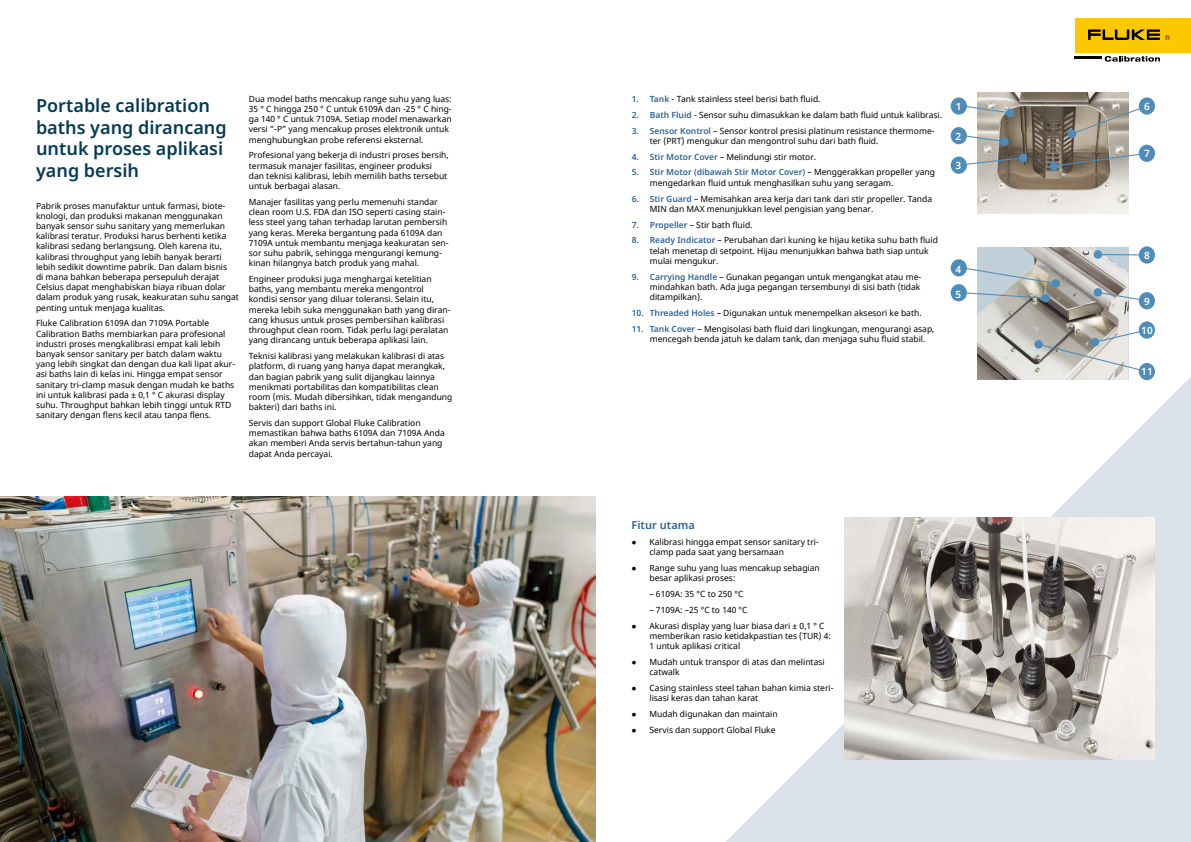
<style>
.page{position:relative;width:1191px;height:842px;background:#fff}
.page>*{position:absolute;margin:0;border:0;box-sizing:border-box;transform-origin:0 0}
.t1{font:600 18px/21.6px "Noto Sans";color:#053a57}
.t2{font:600 11px "Noto Sans";color:#2b649b}
.t3{font:600 10px "Noto Sans";color:#fff}
.t4{font:8.5px/10.2px "Noto Sans";color:#000}
.s1{font-weight:600;color:#2b649b}
</style>
<div class="page">
<svg style="left:726px;top:377px;width:465px;height:465px"></svg>
<img style="left:0;top:496px;width:595px;height:346px">
<img style="left:844px;top:517px;width:311px;height:242px">
<img style="left:977px;top:247px;width:151px;height:133px">
<img style="left:977px;top:93px;width:151px;height:121px">
<svg style="left:963px;top:104px;width:48px;height:10px"></svg>
<div style="left:1005px;top:108px;width:9px;height:9px;background:#4f8db8;border-radius:50%"></div>
<svg style="left:957px;top:266px;width:100px;height:19px;background:#c4cccf"></svg>
<div style="left:1051px;top:279px;width:9px;height:9px;background:#4f8db8;border-radius:50%"></div>
<svg style="left:1070px;top:105px;width:69px;height:30px;background:#b0a99e"></svg>
<div style="left:1067px;top:129px;width:9px;height:9px;background:#4f8db8;border-radius:50%"></div>
<svg style="left:1102px;top:253px;width:36px;height:3px"></svg>
<svg style="left:1093px;top:250px;width:9px;height:9px"></svg>
<svg style="left:1096px;top:291px;width:42px;height:11px"></svg>
<div style="left:1093px;top:288px;width:9px;height:9px;background:#4f8db8;border-radius:50%"></div>
<svg style="left:1052px;top:152px;width:92px;height:15px"></svg>
<div style="left:1049px;top:162px;width:9px;height:8px;background:#4f8db8;border-radius:50%"></div>
<svg style="left:1037px;top:329px;width:107px;height:44px;background:#c9c9c5"></svg>
<div style="left:1034px;top:340px;width:9px;height:9px;background:#4f8db8;border-radius:50%"></div>
<svg style="left:963px;top:134px;width:42px;height:9px"></svg>
<div style="left:1000px;top:137px;width:9px;height:9px;background:#4f8db8;border-radius:50%"></div>
<svg style="left:965px;top:292px;width:81px;height:7px"></svg>
<div style="left:1041px;top:294px;width:9px;height:8px;background:#4f8db8;border-radius:50%"></div>
<svg style="left:961px;top:157px;width:63px;height:9px"></svg>
<div style="left:1018px;top:153px;width:9px;height:9px;background:#4f8db8;border-radius:50%"></div>
<div style="left:950px;top:97px;width:17px;height:18px;background:#4f8db8;border-radius:50%"></div>
<div style="left:950px;top:259px;width:17px;height:17px;background:#4f8db8;border-radius:50%"></div>
<div style="left:950px;top:127px;width:17px;height:17px;background:#4f8db8;border-radius:50%"></div>
<div style="left:950px;top:284px;width:17px;height:17px;background:#4f8db8;border-radius:50%"></div>
<div style="left:950px;top:157px;width:17px;height:17px;background:#4f8db8;border-radius:50%"></div>
<div style="left:1138px;top:97px;width:17px;height:18px;background:#4f8db8;border-radius:50%"></div>
<div style="left:1138px;top:246px;width:17px;height:18px;background:#4f8db8;border-radius:50%"></div>
<div style="left:1138px;top:292px;width:17px;height:17px;background:#4f8db8;border-radius:50%"></div>
<div style="left:1138px;top:145px;width:17px;height:17px;background:#4f8db8;border-radius:50%"></div>
<div style="left:1138px;top:321px;width:17px;height:18px;background:#4f8db8;border-radius:50%"></div>
<div style="left:1138px;top:363px;width:17px;height:17px;background:#4f8db8;border-radius:50%"></div>
<div style="left:1074px;top:18px;width:117px;height:35px;background:#fcc800"></div>
<svg style="left:1088px;top:29px;width:81px;height:11px"></svg>
<hr style="left:1074px;top:56px;width:28px;height:3px;background:#000">
<svg style="left:1104px;top:56px;width:56px;height:6px"></svg>
<h1 class="t1" style="left:36px;top:95px;width:192px">Portable calibration baths yang dirancang untuk proses aplikasi yang bersih</h1>
<p class="t4" style="left:36px;top:201px;width:204px">Pabrik proses manufaktur untuk farmasi, biote&shy;knologi, dan produksi makanan menggunakan banyak sensor suhu sanitary yang memerlukan kalibrasi teratur. Produksi harus berhenti ketika kalibrasi sedang berlangsung. Oleh karena itu, kalibrasi throughput yang lebih banyak berarti lebih sedikit downtime pabrik. Dan dalam bisnis<br>di mana bahkan beberapa persepuluh derajat Celsius dapat menghabiskan biaya ribuan dolar dalam produk yang rusak, keakuratan suhu sangat penting untuk menjaga kualitas.</p>
<p class="t4" style="left:36px;top:318px;width:201px">Fluke Calibration 6109A dan 7109A Portable Calibration Baths membiarkan para profesional industri proses mengkalibrasi empat kali lebih banyak sensor sanitary per batch dalam waktu yang lebih singkat dan dengan dua kali lipat akur&shy;asi baths lain di kelas ini. Hingga empat sensor sanitary tri-clamp masuk dengan mudah ke baths ini untuk kalibrasi pada ± 0,1 ° C akurasi display suhu. Throughput bahkan lebih tinggi untuk RTD sanitary dengan flens kecil atau tanpa flens.</p>
<p class="t4" style="left:249px;top:94px;width:204px">Dua model baths mencakup range suhu yang luas:<br>35 ° C hingga 250 ° C untuk 6109A dan -25 ° C hing&shy;ga 140 ° C untuk 7109A. Setiap model menawarkan versi “-P” yang mencakup proses elektronik untuk menghubungkan probe referensi eksternal.</p>
<p class="t4" style="left:249px;top:151px;width:201px">Profesional yang bekerja di industri proses bersih, termasuk manajer fasilitas, engineer produksi dan teknisi kalibrasi, lebih memilih baths tersebut untuk berbagai alasan.</p>
<p class="t4" style="left:249px;top:197px;width:201px">Manajer fasilitas yang perlu memenuhi standar clean room U.S. FDA dan ISO seperti casing stain&shy;less steel yang tahan terhadap larutan pembersih yang keras. Mereka bergantung pada 6109A dan 7109A untuk membantu menjaga keakuratan sen&shy;sor suhu pabrik, sehingga mengurangi kemung&shy;kinan hilangnya batch produk yang mahal.</p>
<p class="t4" style="left:249px;top:274px;width:203px">Engineer produksi juga menghargai ketelitian baths, yang membantu mereka mengontrol kondisi sensor yang diluar toleransi. Selain itu, mereka lebih suka menggunakan bath yang diran&shy;cang khusus untuk proses pembersihan kalibrasi throughput clean room. Tidak perlu lagi peralatan yang dirancang untuk beberapa aplikasi lain.</p>
<p class="t4" style="left:249px;top:351px;width:205px">Teknisi kalibrasi yang melakukan kalibrasi di atas platform, di ruang yang hanya dapat merangkak, dan bagian pabrik yang sulit dijangkau lainnya menikmati portabilitas dan kompatibilitas clean room (mis. Mudah dibersihkan, tidak mengandung bakteri) dari baths ini.</p>
<p class="t4" style="left:249px;top:418px;width:197px">Servis dan support Global Fluke Calibration memastikan bahwa baths 6109A dan 7109A Anda akan memberi Anda servis bertahun-tahun yang dapat Anda percayai.</p>
<p class="t4" style="left:632px;top:94px;width:190px"><span class="s1">1. Tank</span> - Tank stainless steel berisi bath fluid.</p>
<p class="t4" style="left:632px;top:110px;width:312px"><span class="s1">2. Bath Fluid</span> - Sensor suhu dimasukkan ke dalam bath fluid untuk kalibrasi.</p>
<p class="t4" style="left:650px;top:126px;width:286px;text-indent:-18px"><span class="s1">3. Sensor Kontrol</span> – Sensor kontrol presisi platinum resistance thermome&shy;ter (PRT) mengukur dan mengontrol suhu dari bath fluid.</p>
<p class="t4" style="left:632px;top:152px;width:186px"><span class="s1">4. Stir Motor Cover</span> – Melindungi stir motor.</p>
<p class="t4" style="left:650px;top:168px;width:287px;text-indent:-18px"><span class="s1">5. Stir Motor (dibawah Stir Motor Cover)</span> – Menggerakkan propeller yang mengedarkan fluid untuk menghasilkan suhu yang seragam.</p>
<p class="t4" style="left:650px;top:194px;width:284px;text-indent:-18px"><span class="s1">6. Stir Guard</span> – Memisahkan area kerja dari tank dari stir propeller. Tanda<br>MIN dan MAX menunjukkan level pengisian yang benar.</p>
<p class="t4" style="left:632px;top:220px;width:122px"><span class="s1">7. Propeller</span> – Stir bath fluid.</p>
<p class="t4" style="left:650px;top:236px;width:290px;text-indent:-18px"><span class="s1">8. Ready Indicator</span> – Perubahan dari kuning ke hijau ketika suhu bath fluid telah menetap di setpoint. Hijau menunjukkan bahwa bath siap untuk mulai mengukur.</p>
<p class="t4" style="left:650px;top:272px;width:273px;text-align:justify;text-indent:-18px"><span class="s1">9. Carrying Handle</span> – Gunakan pegangan untuk mengangkat atau me&shy;mindahkan bath. Ada juga pegangan tersembunyi di sisi bath (tidak ditampilkan).</p>
<p class="t4" style="left:632px;top:308px;width:291px"><span class="s1">10. Threaded Holes</span> – Digunakan untuk menempelkan aksesori ke bath.</p>
<p class="t4" style="left:650px;top:324px;width:286px;text-indent:-18px"><span class="s1">11. Tank Cover</span> – Mengisolasi bath fluid dari lingkungan, mengurangi asap, mencegah benda jatuh ke dalam tank, dan menjaga suhu fluid stabil.</p>
<p class="t3" style="left:955px;top:99px;width:7px">1</p>
<p class="t3" style="left:955px;top:129px;width:7px">2</p>
<p class="t3" style="left:955px;top:158px;width:7px">3</p>
<p class="t3" style="left:955px;top:262px;width:7px">4</p>
<p class="t3" style="left:955px;top:287px;width:7px">5</p>
<p class="t2" style="left:631px;top:517px;width:65px">Fitur utama</p>
<p class="t4" style="left:649px;top:537px;width:171px;text-indent:-18px">● Kalibrasi hingga empat sensor sanitary tri&shy;clamp pada saat yang bersamaan</p>
<p class="t4" style="left:649px;top:563px;width:172px;text-indent:-18px">● Range suhu yang luas mencakup sebagian besar aplikasi proses:</p>
<p class="t4" style="left:649px;top:589px;width:95px">– 6109A: 35 °C to 250 °C</p>
<p class="t4" style="left:649px;top:605px;width:100px">– 7109A: –25 °C to 140 °C</p>
<p class="t4" style="left:649px;top:621px;width:183px;text-indent:-18px">● Akurasi display yang luar biasa dari ± 0,1 ° C memberikan rasio ketidakpastian tes (TUR) 4:<br>1 untuk aplikasi critical</p>
<p class="t4" style="left:649px;top:657px;width:177px;text-indent:-18px">● Mudah untuk transpor di atas dan melintasi catwalk</p>
<p class="t4" style="left:649px;top:683px;width:186px;text-indent:-18px">● Casing stainless steel tahan bahan kimia steri&shy;lisasi keras dan tahan karat</p>
<p class="t4" style="left:631px;top:709px;width:148px">● Mudah digunakan dan maintain</p>
<p class="t4" style="left:631px;top:725px;width:145px">● Servis dan support Global Fluke</p>
<p class="t3" style="left:1144px;top:99px;width:7px">6</p>
<p class="t3" style="left:1144px;top:147px;width:7px">7</p>
<p class="t3" style="left:1144px;top:248px;width:7px">8</p>
<p class="t3" style="left:1144px;top:294px;width:7px">9</p>
<p class="t3" style="left:1141px;top:324px;width:13px">10</p>
<p class="t3" style="left:1141px;top:365px;width:13px">11</p>
</div>
